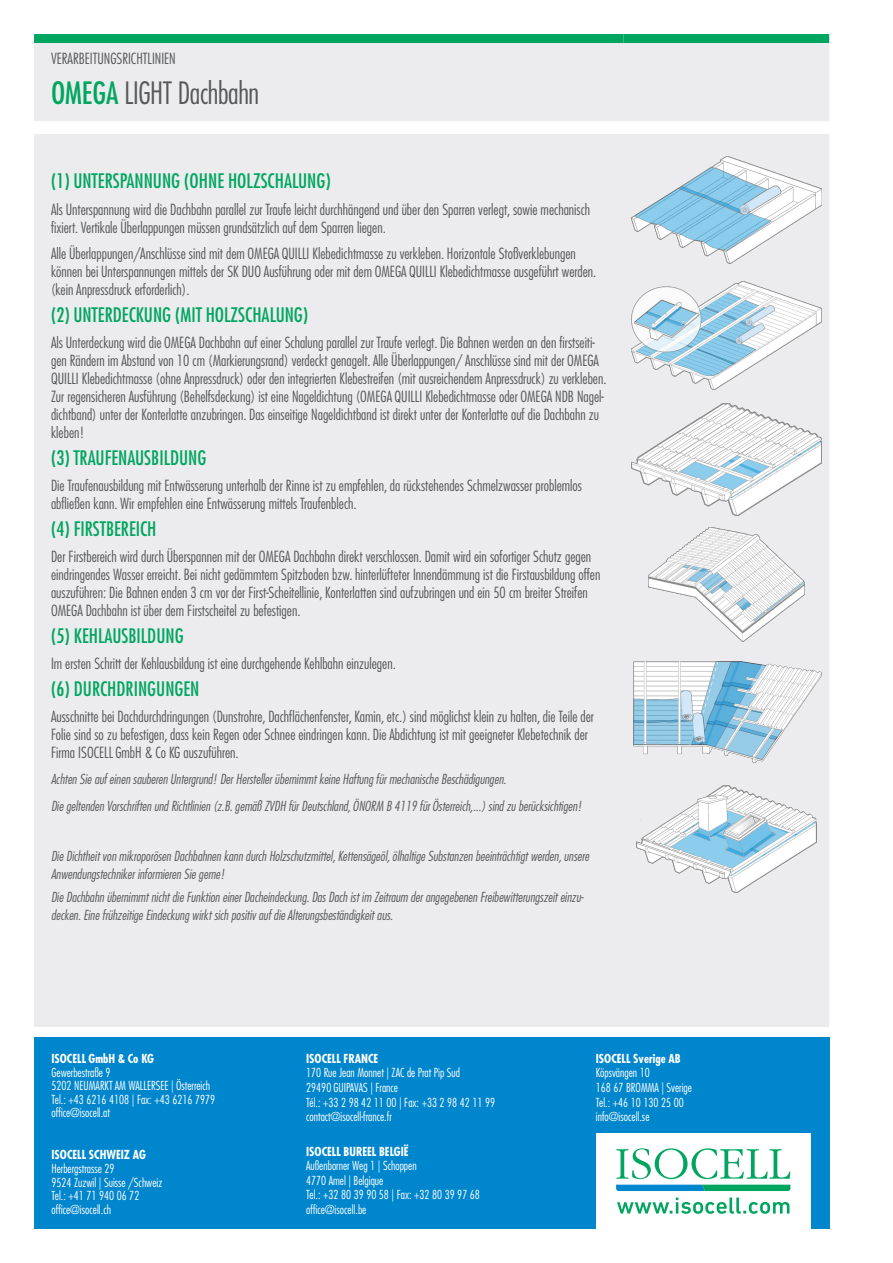
<style>
.page{position:relative;width:893px;height:1263px;background:#fff}
.page>*{position:absolute;margin:0;border:0;box-sizing:border-box;transform-origin:0 0}
.t1{font:300 condensed 30px "Futura LT Pro";letter-spacing:-.015em;color:#57585a}
.t2{font:500 condensed 19.5px "Futura LT Pro";color:#00a660}
.t3{font:300 condensed 15px/18px "Futura LT Pro";color:#57585a}
.t4{font:italic 300 condensed 13.5px/18px "Futura LT Pro";color:#57585a}
.t5{font:300 condensed 12.15px/14.5px "Futura LT Pro";color:#fff}
.t6{font:700 condensed 12.15px "Futura LT Pro";color:#fff}
.s1{font-weight:500;color:#00a660}
</style>
<div class="page">
<div style="left:34px;top:1038px;width:795px;height:191px;background:#0086cc"></div>
<div style="left:596px;top:1133px;width:215px;height:96px;background:#fff"></div>
<svg style="left:616px;top:1148px;width:174px;height:43px"></svg>
<svg style="left:617px;top:1197px;width:172px;height:17px"></svg>
<div style="left:34px;top:43px;width:795px;height:984px;background:#ececee"></div>
<div style="left:34px;top:34px;width:589px;height:9px;background:#00a660"></div>
<div style="left:623px;top:34px;width:206px;height:9px;background:#00a660"></div>
<img style="left:632px;top:157px;width:190px;height:107px">
<img style="left:632px;top:281px;width:190px;height:108px">
<img style="left:631px;top:403px;width:191px;height:113px">
<img style="left:648px;top:528px;width:157px;height:114px">
<img style="left:631px;top:661px;width:191px;height:102px">
<img style="left:636px;top:785px;width:181px;height:107px">
<p class="t3" style="left:51px;top:49px;width:126px">VERARBEITUNGSRICHTLINIEN</p>
<h1 class="t1" style="left:51px;top:74px;width:210px"><span class="s1">OMEGA</span> LIGHT Dachbahn</h1>
<h2 class="t2" style="left:51px;top:168px;width:281px">(1) UNTERSPANNUNG (OHNE HOLZSCHALUNG)</h2>
<p class="t3" style="left:51px;top:200px;width:541px">Als Unterspannung wird die Dachbahn parallel zur Traufe leicht durchhängend und über den Sparren verlegt, sowie mechanisch fixiert. Vertikale Überlappungen müssen grundsätzlich auf dem Sparren liegen.</p>
<p class="t3" style="left:51px;top:245px;width:547px">Alle Überlappungen/Anschlüsse sind mit dem OMEGA QUILLI Klebedichtmasse zu verkleben. Horizontale Stoßverklebungen können bei Unterspannungen mittels der SK DUO Ausführung oder mit dem OMEGA QUILLI Klebedichtmasse ausgeführt werden. (kein Anpressdruck erforderlich).</p>
<h2 class="t2" style="left:51px;top:301px;width:259px">(2) UNTERDECKUNG (MIT HOLZSCHALUNG)</h2>
<p class="t3" style="left:51px;top:334px;width:557px">Als Unterdeckung wird die OMEGA Dachbahn auf einer Schalung parallel zur Traufe verlegt. Die Bahnen werden an den firstseiti&shy;gen Rändern im Abstand von 10 cm (Markierungsrand) verdeckt genagelt. Alle Überlappungen/ Anschlüsse sind mit der OMEGA QUILLI Klebedichtmasse (ohne Anpressdruck) oder den integrierten Klebestreifen (mit ausreichendem Anpressdruck) zu verkleben.<br>Zur regensicheren Ausführung (Behelfsdeckung) ist eine Nageldichtung (OMEGA QUILLI Klebedichtmasse oder OMEGA NDB Nagel&shy;dichtband) unter der Konterlatte anzubringen. Das einseitige Nageldichtband ist direkt unter der Konterlatte auf die Dachbahn zu kleben!</p>
<h2 class="t2" style="left:51px;top:444px;width:157px">(3) TRAUFENAUSBILDUNG</h2>
<p class="t3" style="left:51px;top:477px;width:533px">Die Traufenausbildung mit Entwässerung unterhalb der Rinne ist zu empfehlen, da rückstehendes Schmelzwasser problemlos abfließen kann. Wir empfehlen eine Entwässerung mittels Traufenblech.</p>
<h2 class="t2" style="left:51px;top:515px;width:107px">(4) FIRSTBEREICH</h2>
<p class="t3" style="left:51px;top:548px;width:551px">Der Firstbereich wird durch Überspannen mit der OMEGA Dachbahn direkt verschlossen. Damit wird ein sofortiger Schutz gegen eindringendes Wasser erreicht. Bei nicht gedämmtem Spitzboden bzw. hinterlüfteter Innendämmung ist die Firstausbildung offen auszuführen: Die Bahnen enden 3 cm vor der First-Scheitellinie, Konterlatten sind aufzubringen und ein 50 cm breiter Streifen OMEGA Dachbahn ist über dem Firstscheitel zu befestigen.</p>
<h2 class="t2" style="left:51px;top:622px;width:134px">(5) KEHLAUSBILDUNG</h2>
<p class="t3" style="left:51px;top:655px;width:346px">Im ersten Schritt der Kehlausbildung ist eine durchgehende Kehlbahn einzulegen.</p>
<h2 class="t2" style="left:51px;top:675px;width:150px">(6) DURCHDRINGUNGEN</h2>
<p class="t3" style="left:51px;top:708px;width:544px">Ausschnitte bei Dachdurchdringungen (Dunstrohre, Dachflächenfenster, Kamin, etc.) sind möglichst klein zu halten, die Teile der<br>Folie sind so zu befestigen, dass kein Regen oder Schnee eindringen kann. Die Abdichtung ist mit geeigneter Klebetechnik der<br>Firma ISOCELL GmbH &amp; Co KG auszuführen.</p>
<p class="t4" style="left:51px;top:766px;width:532px;line-height:26.5px">Achten Sie auf einen sauberen Untergrund! Der Hersteller übernimmt keine Haftung für mechanische Beschädigungen.<br>Die geltenden Vorschriften und Richtlinien (z.B. gemäß ZVDH für Deutschland, ÖNORM B 4119 für Österreich,...) sind zu berücksichtigen!</p>
<p class="t4" style="left:51px;top:847px;width:539px">Die Dichtheit von mikroporösen Dachbahnen kann durch Holzschutzmittel, Kettensägeöl, ölhaltige Substanzen beeinträchtigt werden, unsere<br>Anwendungstechniker informieren Sie gerne!</p>
<p class="t4" style="left:51px;top:888px;width:534px">Die Dachbahn übernimmt nicht die Funktion einer Dacheindeckung. Das Dach ist im Zeitraum der angegebenen Freibewitterungszeit einzu&shy;decken. Eine frühzeitige Eindeckung wirkt sich positiv auf die Alterungsbeständigkeit aus.</p>
<p class="t6" style="left:52px;top:1050px;width:104px">ISOCELL GmbH &amp; Co KG</p>
<p class="t5" style="left:52px;top:1065px;width:165px;line-height:13.6px">Gewerbestraße 9<br>5202 NEUMARKT AM WALLERSEE | Österreich<br>Tel.: +43 6216 4108 | Fax: +43 6216 7979 office@isocell.at</p>
<p class="t6" style="left:52px;top:1147px;width:96px">ISOCELL SCHWEIZ AG</p>
<p class="t5" style="left:52px;top:1162px;width:112px;line-height:13.6px">Herbergstrasse 29<br>9524 Zuzwil | Suisse /Schweiz<br>Tel.: +41 71 940 06 72 office@isocell.ch</p>
<p class="t6" style="left:306px;top:1050px;width:74px">ISOCELL FRANCE</p>
<p class="t5" style="left:306px;top:1065px;width:190px">170 Rue Jean Monnet | ZAC de Prat Pip Sud<br>29490 GUIPAVAS | France<br>Tél.: +33 2 98 42 11 00 | Fax: +33 2 98 42 11 99 contact@isocell-france.fr</p>
<p class="t6" style="left:306px;top:1143px;width:104px">ISOCELL BUREEL BELGIË</p>
<p class="t5" style="left:306px;top:1158px;width:175px">Außenborner Weg 1 | Schoppen<br>4770 Amel | Belgique<br>Tel.: +32 80 39 90 58 | Fax: +32 80 39 97 68 office@isocell.be</p>
<p class="t6" style="left:596px;top:1050px;width:86px">ISOCELL Sverige AB</p>
<p class="t5" style="left:596px;top:1065px;width:98px">Köpsvängen 10<br>168 67 BROMMA | Sverige<br>Tel.: +46 10 130 25 00 info@isocell.se</p>
</div>
